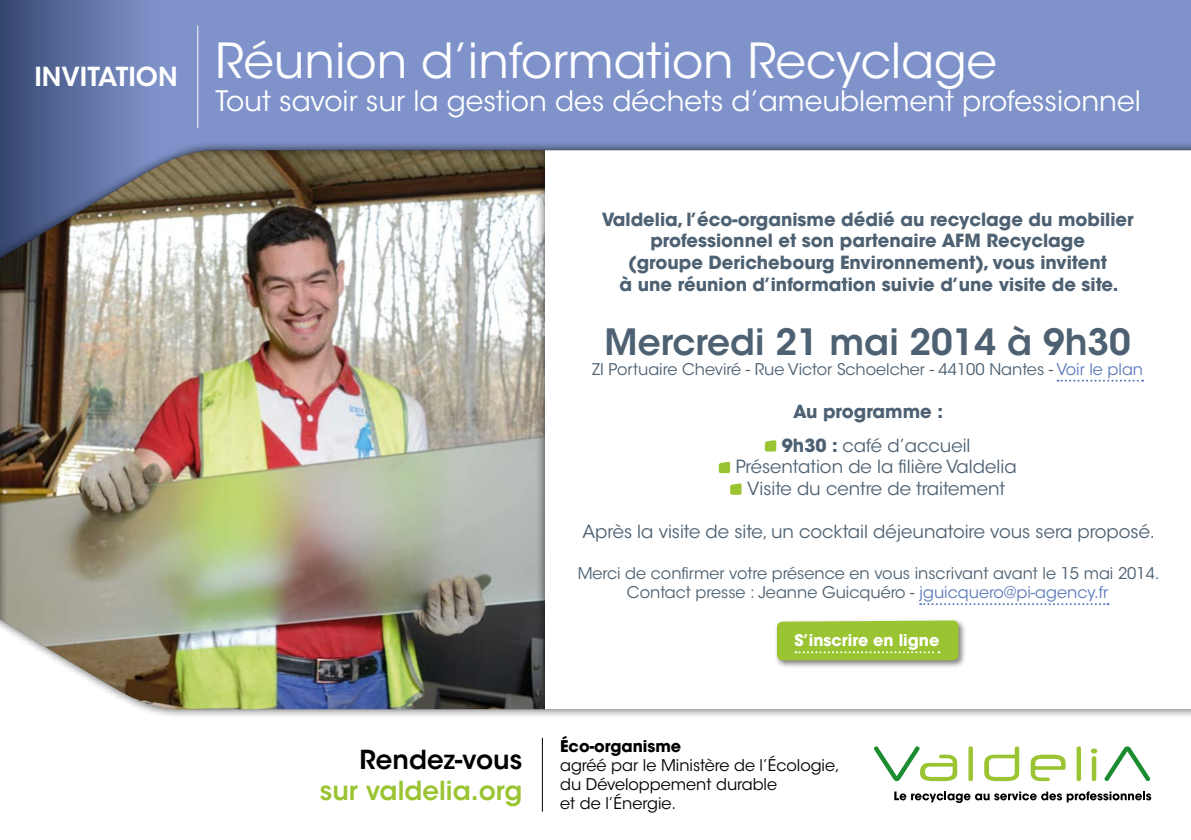
<style>
.page{position:relative;width:1191px;height:840px;background:#fff}
.page>*{position:absolute;margin:0;border:0;box-sizing:border-box;transform-origin:0 0}
.t1{font:48px "ITC Avant Garde Std";color:#fff}
.t2{font:600 36px "ITC Avant Garde Std";color:#4d6172}
.t3{font:28px "ITC Avant Garde Std";color:#fff}
.t4{font:600 26px "ITC Avant Garde Std";color:#9ac431}
.t5{font:600 26px "ITC Avant Garde Std";color:#000}
.t6{font:600 26px "ITC Avant Garde Std";color:#fff}
.t7{font:700 18px/21.6px "ITC Avant Garde Std";color:#4d6172;text-align:center}
.t8{font:18px/21.6px "ITC Avant Garde Std";color:#4d6172;text-align:center}
.t9{font:16px/19.2px "ITC Avant Garde Std";color:#4d6172;text-align:center}
.t10{font:16px/19.2px "ITC Avant Garde Std";color:#000}
.t11{font:700 16px "ITC Avant Garde Std";color:#fff}
.t12{font:700 16px "ITC Avant Garde Std";color:#000}
.s1{color:#5b7bbc}
.s2{font-weight:400}
</style>
<div class="page">
<div style="left:0;top:133px;width:546px;height:613px;background:#000;opacity:.75"></div>
<div style="left:0;top:585px;width:1191px;height:254px;background:#000;opacity:.75"></div>
<svg style="left:1057px;top:379px;width:86px;height:2px"></svg>
<svg style="left:920px;top:602px;width:188px;height:2px"></svg>
<svg style="left:765px;top:440px;width:11px;height:11px"></svg>
<svg style="left:719px;top:461px;width:11px;height:12px"></svg>
<svg style="left:730px;top:483px;width:11px;height:11px"></svg>
<div style="left:774px;top:618px;width:192px;height:50px;background:#000;opacity:.5"></div>
<svg style="left:777px;top:620px;width:181px;height:40px;background:#9ec63a"></svg>
<hr style="left:542px;top:737px;width:1px;height:74px;background:#000">
<svg style="left:894px;top:790px;width:257px;height:12px"></svg>
<svg style="left:1104px;top:746px;width:46px;height:35px"></svg>
<div style="left:968px;top:746px;width:5px;height:34px;background:#9ac431;border-radius:2px"></div>
<div style="left:1076px;top:746px;width:5px;height:34px;background:#9ac431;border-radius:2px"></div>
<div style="left:1091px;top:755px;width:5px;height:25px;background:#9ac431;border-radius:2px"></div>
<svg style="left:1090px;top:748px;width:7px;height:5px"></svg>
<svg style="left:873px;top:745px;width:84px;height:35px"></svg>
<svg style="left:1030px;top:754px;width:35px;height:26px"></svg>
<svg style="left:984px;top:746px;width:35px;height:34px"></svg>
<div style="left:0;top:0;width:1191px;height:290px;background:#000;opacity:.75"></div>
<svg style="left:0;top:0;width:164px;height:275px;background:#697597"></svg>
<hr style="left:197px;top:26px;width:1px;height:102px;background:#fff">
<h3 class="t6" style="left:34px;top:60px;width:145px">INVITATION</h3>
<h1 class="t1" style="left:215px;top:31px;width:783px">Réunion d’information Recyclage</h1>
<h3 class="t3" style="left:215px;top:84px;width:926px">Tout savoir sur la gestion des déchets d’ameublement professionnel</h3>
<h3 class="t5" style="left:359px;top:742px;width:164px">Rendez-vous</h3>
<h3 class="t4" style="left:320px;top:773px;width:204px">sur valdelia.org</h3>
<p class="t7" style="left:602px;top:208px;width:533px">Valdelia, l’éco-organisme dédié au recyclage du mobilier professionnel et son partenaire AFM Recyclage<br>(groupe Derichebourg Environnement), vous invitent<br>à une réunion d’information suivie d’une visite de site.</p>
<h2 class="t2" style="left:604px;top:319px;width:528px">Mercredi 21 mai 2014 à 9h30</h2>
<p class="t9" style="left:592px;top:359px;width:552px">ZI Portuaire Cheviré - Rue Victor Schoelcher - 44100 Nantes - <span class="s1">Voir le plan</span></p>
<p class="t7" style="left:782px;top:394px;width:190px;line-height:33.6px;text-align:left;text-indent:11px">Au programme :<br>9h30 : <span class="s2">café d’accueil</span></p>
<p class="t8" style="left:735px;top:456px;width:282px">Présentation de la filière Valdelia<br>Visite du centre de traitement</p>
<p class="t8" style="left:582px;top:520px;width:574px">Après la visite de site, un cocktail déjeunatoire vous sera proposé.</p>
<p class="t9" style="left:578px;top:563px;width:583px">Merci de confirmer votre présence en vous inscrivant avant le 15 mai 2014.<br>Contact presse : Jeanne Guicquéro - <span class="s1">jguicquero@pi-agency.fr</span></p>
<p class="t11" style="left:794px;top:629px;width:146px">S’inscrire en ligne</p>
<p class="t12" style="left:560px;top:735px;width:123px">Éco-organisme</p>
<p class="t10" style="left:560px;top:755px;width:281px">agréé par le Ministère de l’Écologie, du Développement durable<br>et de l’Énergie.</p>
</div>
